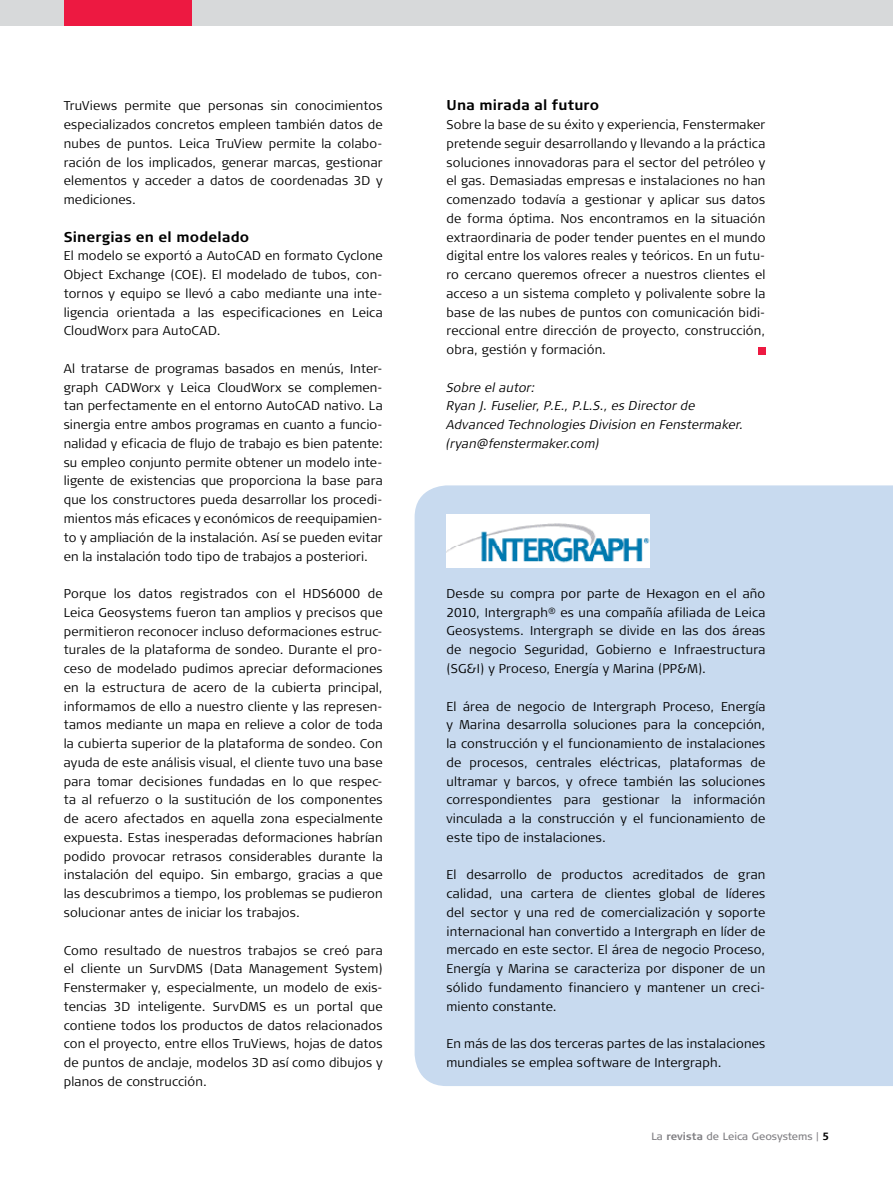
<style>
.page{position:relative;width:893px;height:1191px;background:#fff}
.page>*{position:absolute;margin:0;border:0;box-sizing:border-box;transform-origin:0 0}
.t1{font:700 14.25px "Signa Column";letter-spacing:.015em;color:#000}
.t2{font:300 12.75px/18.8px "Signa Column";letter-spacing:.015em;color:#000;text-align:justify}
.t3{font:italic 300 12.75px/18.8px "Signa Column";letter-spacing:.01em;color:#000}
.t4{font:10.5px "Signa Column";color:#807f83}
.s1{font-weight:700}
.s2{font-weight:700;color:#000}
</style>
<div class="page">
<div style="left:415px;top:485px;width:478px;height:601px;background:#c8daef"></div>
<img style="left:446px;top:514px;width:203px;height:53px">
<div style="left:0;top:0;width:893px;height:26px;background:#d7d9da"></div>
<div style="left:64px;top:0;width:127px;height:26px;background:#ed1941"></div>
<div style="left:758px;top:347px;width:7px;height:7px;background:#ed1941"></div>
<p class="t2" style="left:64px;top:96px;width:320px">TruViews permite que personas sin conocimientos especializados concretos empleen también datos de nubes de puntos. Leica TruView permite la colabo&shy;ración de los implicados, generar marcas, gestionar elementos y acceder a datos de coordenadas 3D y mediciones.</p>
<p class="t1" style="left:64px;top:228px;width:187px">Sinergias en el modelado</p>
<p class="t2" style="left:64px;top:246px;width:320px">El modelo se exportó a AutoCAD en formato Cyclone Object Exchange (COE). El modelado de tubos, con&shy;tornos y equipo se llevó a cabo mediante una inte&shy;ligencia orientada a las especificaciones en Leica CloudWorx para AutoCAD.</p>
<p class="t2" style="left:64px;top:359px;width:320px">Al tratarse de programas basados en menús, Inter&shy;graph CADWorx y Leica CloudWorx se complemen&shy;tan perfectamente en el entorno AutoCAD nativo. La sinergia entre ambos programas en cuanto a funcio&shy;nalidad y eficacia de flujo de trabajo es bien patente: su empleo conjunto permite obtener un modelo inte&shy;ligente de existencias que proporciona la base para que los constructores pueda desarrollar los procedi&shy;mientos más eficaces y económicos de reequipamien&shy;to y ampliación de la instalación. Así se pueden evitar en la instalación todo tipo de trabajos a posteriori.</p>
<p class="t2" style="left:64px;top:584px;width:320px">Porque los datos registrados con el HDS6000 de Leica Geosystems fueron tan amplios y precisos que permitieron reconocer incluso deformaciones estruc&shy;turales de la plataforma de sondeo. Durante el pro&shy;ceso de modelado pudimos apreciar deformaciones en la estructura de acero de la cubierta principal, informamos de ello a nuestro cliente y las represen&shy;tamos mediante un mapa en relieve a color de toda la cubierta superior de la plataforma de sondeo. Con ayuda de este análisis visual, el cliente tuvo una base para tomar decisiones fundadas en lo que respec&shy;ta al refuerzo o la sustitución de los componentes de acero afectados en aquella zona especialmente expuesta. Estas inesperadas deformaciones habrían podido provocar retrasos considerables durante la instalación del equipo. Sin embargo, gracias a que las descubrimos a tiempo, los problemas se pudieron solucionar antes de iniciar los trabajos.</p>
<p class="t2" style="left:64px;top:940px;width:320px">Como resultado de nuestros trabajos se creó para el cliente un SurvDMS (Data Management System)<br>Fenstermaker y, especialmente, un modelo de exis&shy;tencias 3D inteligente. SurvDMS es un portal que contiene todos los productos de datos relacionados con el proyecto, entre ellos TruViews, hojas de datos de puntos de anclaje, modelos 3D así como dibujos y planos de construcción.</p>
<p class="t1" style="left:446px;top:97px;width:154px">Una mirada al futuro</p>
<p class="t2" style="left:446px;top:115px;width:320px">Sobre la base de su éxito y experiencia, Fenstermaker pretende seguir desarrollando y llevando a la práctica soluciones innovadoras para el sector del petróleo y el gas. Demasiadas empresas e instalaciones no han comenzado todavía a gestionar y aplicar sus datos de forma óptima. Nos encontramos en la situación extraordinaria de poder tender puentes en el mundo digital entre los valores reales y teóricos. En un futu&shy;ro cercano queremos ofrecer a nuestros clientes el acceso a un sistema completo y polivalente sobre la base de las nubes de puntos con comunicación bidi&shy;reccional entre dirección de proyecto, construcción, obra, gestión y formación.</p>
<p class="t3" style="left:446px;top:378px;width:298px">Sobre el autor:<br>Ryan J. Fuselier, P.E., P.L.S., es Director de Advanced Technologies Division en Fenstermaker. (ryan@fenstermaker.com)</p>
<p class="t2" style="left:446px;top:584px;width:320px">Desde su compra por parte de Hexagon en el año 2010, Intergraph<sup>®</sup> es una compañía afiliada de Leica Geosystems. Intergraph se divide en las dos áreas de negocio Seguridad, Gobierno e Infraestructura (SG&amp;I) y Proceso, Energía y Marina (PP&amp;M).</p>
<p class="t2" style="left:446px;top:697px;width:320px">El área de negocio de Intergraph Proceso, Energía y Marina desarrolla soluciones para la concepción, la construcción y el funcionamiento de instalaciones de procesos, centrales eléctricas, plataformas de ultramar y barcos, y ofrece también las soluciones correspondientes para gestionar la información vinculada a la construcción y el funcionamiento de este tipo de instalaciones.</p>
<p class="t2" style="left:446px;top:865px;width:320px">El desarrollo de productos acreditados de gran calidad, una cartera de clientes global de líderes del sector y una red de comercialización y soporte internacional han convertido a Intergraph en líder de mercado en este sector. El área de negocio Proceso, Energía y Marina se caracteriza por disponer de un sólido fundamento financiero y mantener un creci&shy;miento constante.</p>
<p class="t2" style="left:446px;top:1034px;width:320px">En más de las dos terceras partes de las instalaciones mundiales se emplea software de Intergraph.</p>
<p class="t4" style="left:651px;top:1129px;width:179px">La <span class="s1">revista</span> de Leica Geosystems | <span class="s2">5</span></p>
</div>
